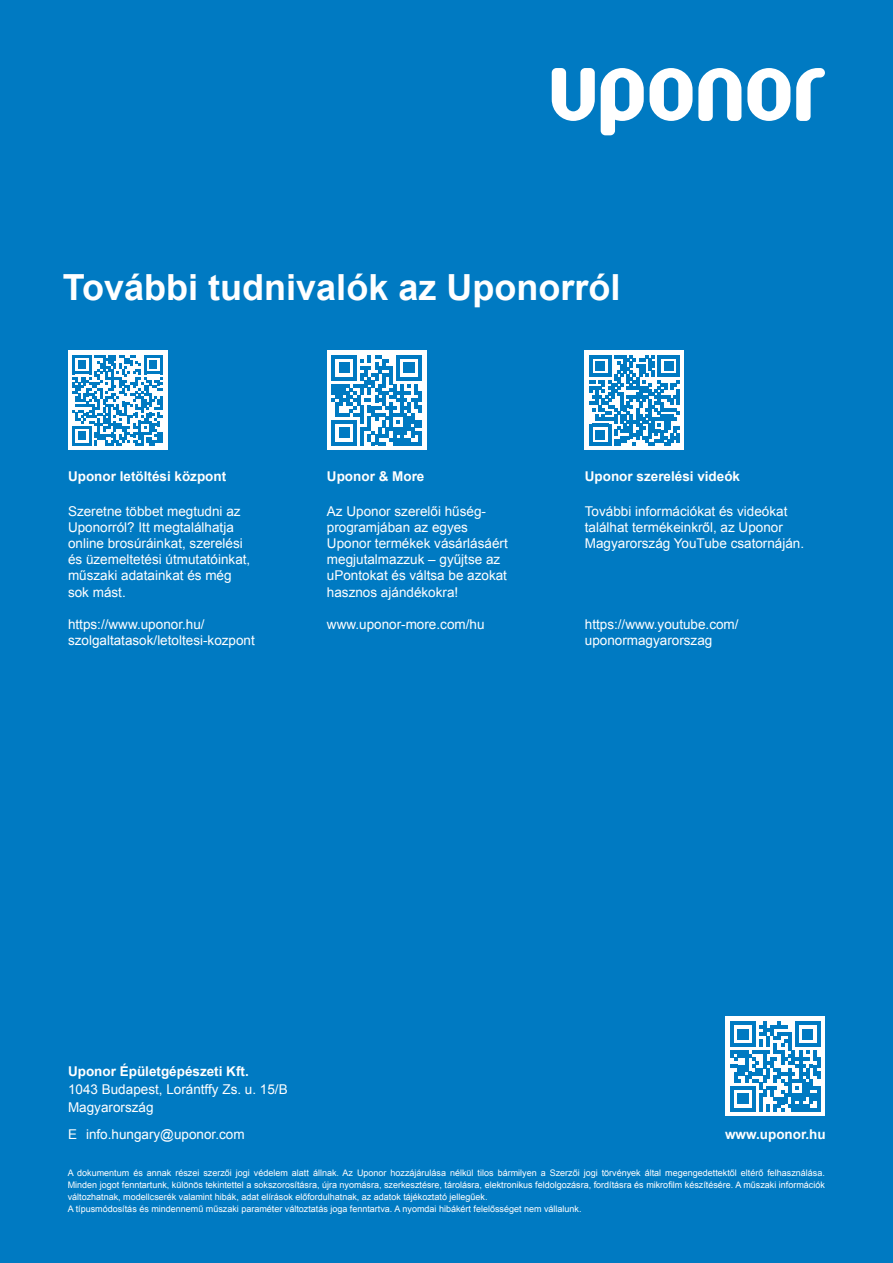
<style>
.page{position:relative;width:893px;height:1263px;background:#007ac2}
.page>*{position:absolute;margin:0;border:0;box-sizing:border-box;transform-origin:0 0}
.t1{font:700 36px "Arial";color:#fff}
.t2{font:13.5px/16.2px "Arial";color:#fff}
.t3{font:700 13.5px "Arial";color:#fff}
.t4{font:12px "Arial";color:#fff}
.Disclaimer{font:9px/12px "Arial";color:#fff;text-align:justify}
</style>
<div class="page">
<svg style="left:552px;top:68px;width:43px;height:53px"></svg>
<svg style="left:796px;top:68px;width:29px;height:53px"></svg>
<svg style="left:698px;top:68px;width:43px;height:53px"></svg>
<svg style="left:601px;top:68px;width:43px;height:67px"></svg>
<svg style="left:650px;top:68px;width:42px;height:53px"></svg>
<svg style="left:747px;top:68px;width:43px;height:53px"></svg>
<div style="left:726px;top:1017px;width:99px;height:99px;background:#fff"></div>
<svg style="left:730px;top:1021px;width:90px;height:90px"></svg>
<hr style="left:817px;top:1086px;width:3px;height:25px;background:#007ac2">
<div style="left:68px;top:351px;width:99px;height:99px;background:#fff"></div>
<svg style="left:73px;top:355px;width:90px;height:90px"></svg>
<div style="left:327px;top:351px;width:99px;height:99px;background:#fff"></div>
<svg style="left:332px;top:355px;width:90px;height:90px"></svg>
<hr style="left:418px;top:431px;width:4px;height:14px;background:#007ac2">
<div style="left:585px;top:351px;width:99px;height:99px;background:#fff"></div>
<svg style="left:589px;top:355px;width:90px;height:90px"></svg>
<p class="t1" style="left:63px;top:263px;width:559px">További tudnivalók az Uponorról</p>
<p class="t3" style="left:68px;top:468px;width:160px">Uponor letöltési központ</p>
<p class="t2" style="left:68px;top:503px;width:184px">Szeretne többet megtudni az<br>Uponorról? Itt megtalálhatja online brosúráinkat, szerelési és üzemeltetési útmutatóinkat, műszaki adatainkat és még</p>
<p class="t2" style="left:68px;top:584px;width:59px">sok mást.</p>
<p class="t2" style="left:68px;top:616px;width:188px">https://www.uponor.hu/ szolgaltatasok/letoltesi-kozpont</p>
<p class="t3" style="left:327px;top:468px;width:99px">Uponor &amp; More</p>
<p class="t2" style="left:327px;top:503px;width:182px">Az Uponor szerelői hűség&shy;programjában az egyes<br>Uponor termékek vásárlásáért megjutalmazzuk – gyűjtse az uPontokat és váltsa be azokat hasznos ajándékokra!</p>
<p class="t2" style="left:327px;top:616px;width:159px">www.uponor-more.com/hu</p>
<p class="t3" style="left:585px;top:468px;width:157px">Uponor szerelési videók</p>
<p class="t2" style="left:585px;top:503px;width:221px">További információkat és videókat találhat termékeinkről, az Uponor<br>Magyarország YouTube csatornáján.</p>
<p class="t2" style="left:585px;top:616px;width:155px">https://www.youtube.com/ uponormagyarorszag</p>
<p class="t3" style="left:68px;top:1062px;width:182px">Uponor Épületgépészeti Kft.</p>
<p class="t2" style="left:68px;top:1080px;width:221px;line-height:18px">1043 Budapest, Lorántffy Zs. u. 15/B<br>Magyarország</p>
<p class="t2" style="left:68px;top:1126px;width:178px">E info.hungary@uponor.com</p>
<p class="t3" style="left:725px;top:1125px;width:102px">www.uponor.hu</p>
<p class="Disclaimer" style="left:68px;top:1167px;width:759px">A dokumentum és annak részei szerzői jogi védelem alatt állnak. Az Uponor hozzájárulása nélkül tilos bármilyen a Szerzői jogi törvények által megengedettektől eltérő felhasználása.<br>Minden jogot fenntartunk, különös tekintettel a sokszorosításra, újra nyomásra, szerkesztésre, tárolásra, elektronikus feldolgozásra, fordításra és mikrofilm készítésére. A műszaki információk változhatnak, modellcserék valamint hibák, adat elírások előfordulhatnak, az adatok tájékoztató jellegűek.</p>
<p class="Disclaimer" style="left:68px;top:1203px;width:515px">A típusmódosítás és mindennemű műszaki paraméter változtatás joga fenntartva. A nyomdai hibákért felelősséget nem vállalunk.</p>
<p class="t4" style="left:679px;top:1179px;width:130px">Uponor Contec On l 11</p>
</div>
